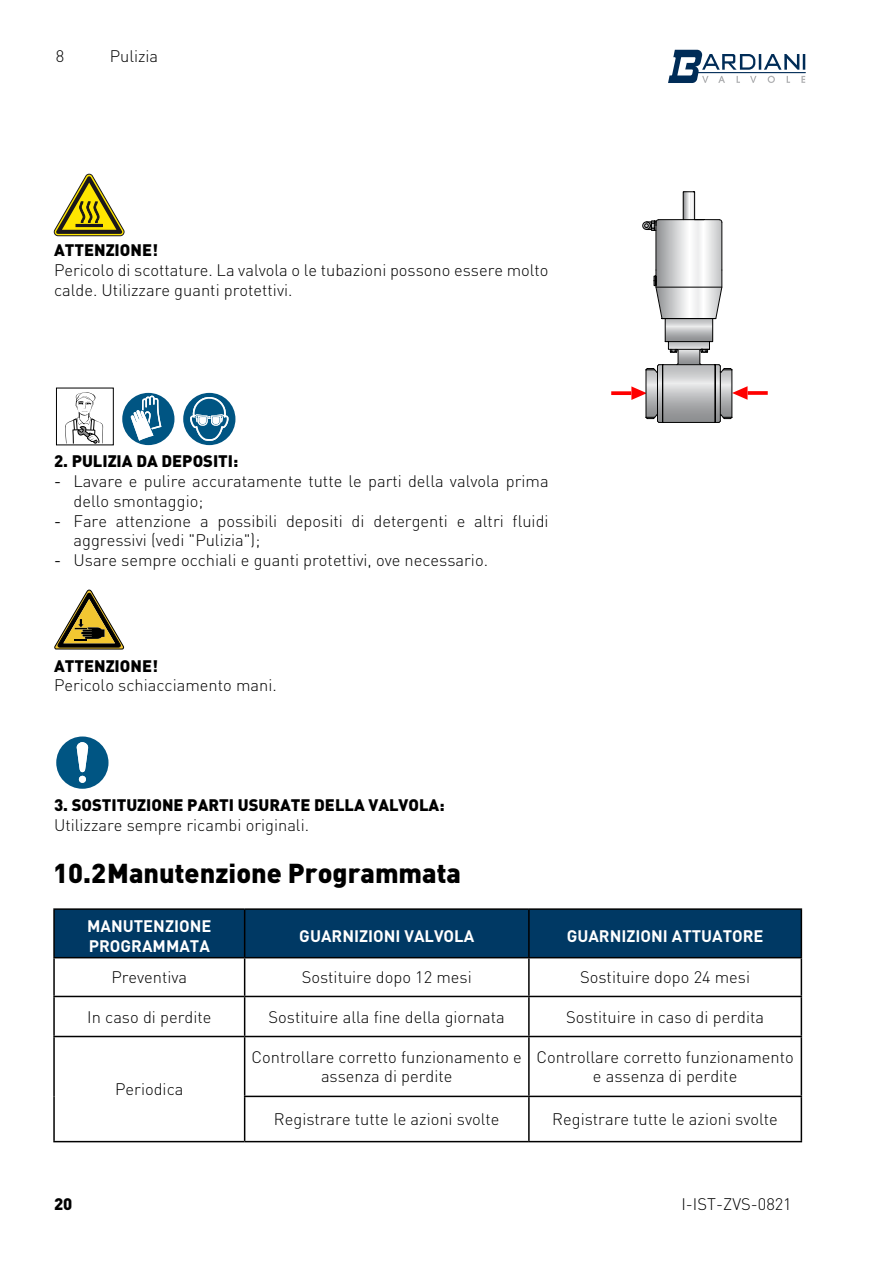
<style>
.page{position:relative;width:893px;height:1263px;background:#fff}
.page>*{position:absolute;margin:0;border:0;box-sizing:border-box;transform-origin:0 0}
.t1{font:900 27px "DIN";color:#000}
.t2{font:300 16.5px/19.8px "DIN";color:#000}
.t3{font:900 16.5px "DIN";color:#000}
.t4{font:16.5px/19.8px "DIN Bold";color:#fff}
.s1{font-weight:400}
</style>
<div class="page">
<svg style="left:54px;top:174px;width:70px;height:62px"></svg>
<div style="left:56px;top:388px;width:58px;height:57px;border:1px solid #000"></div>
<svg style="left:65px;top:389px;width:38px;height:55px"></svg>
<svg style="left:122px;top:392px;width:114px;height:54px"></svg>
<svg style="left:55px;top:590px;width:69px;height:59px"></svg>
<svg style="left:56px;top:736px;width:53px;height:53px"></svg>
<div style="left:79px;top:776px;width:7px;height:7px;background:#fff;border-radius:50%"></div>
<div style="left:55px;top:910px;width:746px;height:47px;background:#003964"></div>
<hr style="left:53px;top:908px;width:192px;height:2px;background:#000">
<hr style="left:53px;top:910px;width:2px;height:47px;background:#000">
<hr style="left:245px;top:908px;width:284px;height:2px;background:#000">
<hr style="left:244px;top:910px;width:1px;height:47px;background:#000">
<hr style="left:529px;top:908px;width:273px;height:2px;background:#000">
<hr style="left:528px;top:910px;width:2px;height:47px;background:#000">
<hr style="left:801px;top:910px;width:1px;height:47px;background:#000">
<hr style="left:53px;top:957px;width:192px;height:1px;background:#000">
<hr style="left:53px;top:958px;width:2px;height:38px;background:#000">
<hr style="left:245px;top:957px;width:284px;height:1px;background:#000">
<hr style="left:244px;top:958px;width:1px;height:38px;background:#000">
<hr style="left:529px;top:957px;width:273px;height:1px;background:#000">
<hr style="left:528px;top:958px;width:2px;height:38px;background:#000">
<hr style="left:801px;top:958px;width:1px;height:38px;background:#000">
<hr style="left:53px;top:996px;width:192px;height:1px;background:#000">
<hr style="left:53px;top:997px;width:2px;height:39px;background:#000">
<hr style="left:245px;top:996px;width:284px;height:1px;background:#000">
<hr style="left:244px;top:997px;width:1px;height:39px;background:#000">
<hr style="left:529px;top:996px;width:273px;height:1px;background:#000">
<hr style="left:528px;top:997px;width:2px;height:39px;background:#000">
<hr style="left:801px;top:997px;width:1px;height:39px;background:#000">
<hr style="left:53px;top:1036px;width:192px;height:1px;background:#000">
<hr style="left:53px;top:1037px;width:2px;height:59px;background:#000">
<hr style="left:245px;top:1036px;width:284px;height:1px;background:#000">
<hr style="left:244px;top:1037px;width:1px;height:59px;background:#000">
<hr style="left:529px;top:1036px;width:273px;height:1px;background:#000">
<hr style="left:528px;top:1037px;width:2px;height:59px;background:#000">
<hr style="left:801px;top:1037px;width:1px;height:59px;background:#000">
<hr style="left:53px;top:1096px;width:2px;height:45px;background:#000">
<hr style="left:244px;top:1096px;width:285px;height:1px;background:#000">
<hr style="left:244px;top:1097px;width:1px;height:44px;background:#000">
<hr style="left:529px;top:1096px;width:273px;height:1px;background:#000">
<hr style="left:528px;top:1097px;width:2px;height:44px;background:#000">
<hr style="left:801px;top:1097px;width:1px;height:44px;background:#000">
<hr style="left:53px;top:1141px;width:192px;height:1px;background:#000">
<hr style="left:245px;top:1141px;width:284px;height:1px;background:#000">
<hr style="left:529px;top:1141px;width:273px;height:1px;background:#000">
<svg style="left:668px;top:50px;width:138px;height:33px"></svg>
<svg style="left:748px;top:391px;width:20px;height:4px"></svg>
<svg style="left:611px;top:391px;width:20px;height:4px"></svg>
<svg style="left:631px;top:191px;width:116px;height:232px"></svg>
<p class="t2" style="left:56px;top:47px;width:10px">8</p>
<p class="t2" style="left:110px;top:47px;width:50px">Pulizia</p>
<p class="t3" style="left:54px;top:240px;width:106px">ATTENZIONE!</p>
<p class="t2" style="left:54px;top:261px;width:496px">Pericolo di scottature. La valvola o le tubazioni possono essere molto calde. Utilizzare guanti protettivi.</p>
<p class="t3" style="left:54px;top:451px;width:186px">2. PULIZIA DA DEPOSITI:</p>
<p class="t2" style="left:74px;top:472px;width:477px;text-indent:-20px"><span class="s1">-</span> Lavare e pulire accuratamente tutte le parti della valvola prima dello smontaggio;</p>
<p class="t2" style="left:74px;top:512px;width:477px;text-indent:-20px"><span class="s1">-</span> Fare attenzione a possibili depositi di detergenti e altri fluidi aggressivi (vedi "Pulizia");</p>
<p class="t2" style="left:54px;top:552px;width:435px"><span class="s1">-</span> Usare sempre occhiali e guanti protettivi, ove necessario.</p>
<p class="t3" style="left:54px;top:656px;width:106px">ATTENZIONE!</p>
<p class="t2" style="left:54px;top:677px;width:224px">Pericolo schiacciamento mani.</p>
<p class="t3" style="left:54px;top:795px;width:392px">3. SOSTITUZIONE PARTI USURATE DELLA VALVOLA:</p>
<p class="t2" style="left:54px;top:816px;width:257px">Utilizzare sempre ricambi originali.</p>
<h1 class="t1" style="left:53px;top:856px;width:409px">10.2 Manutenzione Programmata</h1>
<p class="t4" style="left:87px;top:917px;width:126px">MANUTENZIONE<br>PROGRAMMATA</p>
<p class="t4" style="left:299px;top:927px;width:176px">GUARNIZIONI VALVOLA</p>
<p class="t4" style="left:567px;top:927px;width:198px">GUARNIZIONI ATTUATORE</p>
<p class="t2" style="left:111px;top:968px;width:77px">Preventiva</p>
<p class="t2" style="left:302px;top:968px;width:171px">Sostituire dopo 12 mesi</p>
<p class="t2" style="left:580px;top:968px;width:171px">Sostituire dopo 24 mesi</p>
<p class="t2" style="left:87px;top:1008px;width:126px">In caso di perdite</p>
<p class="t2" style="left:269px;top:1008px;width:238px">Sostituire alla fine della giornata</p>
<p class="t2" style="left:566px;top:1008px;width:199px">Sostituire in caso di perdita</p>
<p class="t3" style="left:54px;top:1194px;width:20px">20</p>
<p class="t2" style="left:115px;top:1080px;width:70px">Periodica</p>
<p class="t2" style="left:252px;top:1048px;width:272px;text-align:center">Controllare corretto funzionamento e assenza di perdite</p>
<p class="t2" style="left:536px;top:1048px;width:259px;text-align:center">Controllare corretto funzionamento e assenza di perdite</p>
<p class="t2" style="left:274px;top:1110px;width:227px">Registrare tutte le azioni svolte</p>
<p class="t2" style="left:552px;top:1110px;width:227px">Registrare tutte le azioni svolte</p>
<p class="t2" style="left:681px;top:1195px;width:112px">I-IST-ZVS-0821</p>
</div>
